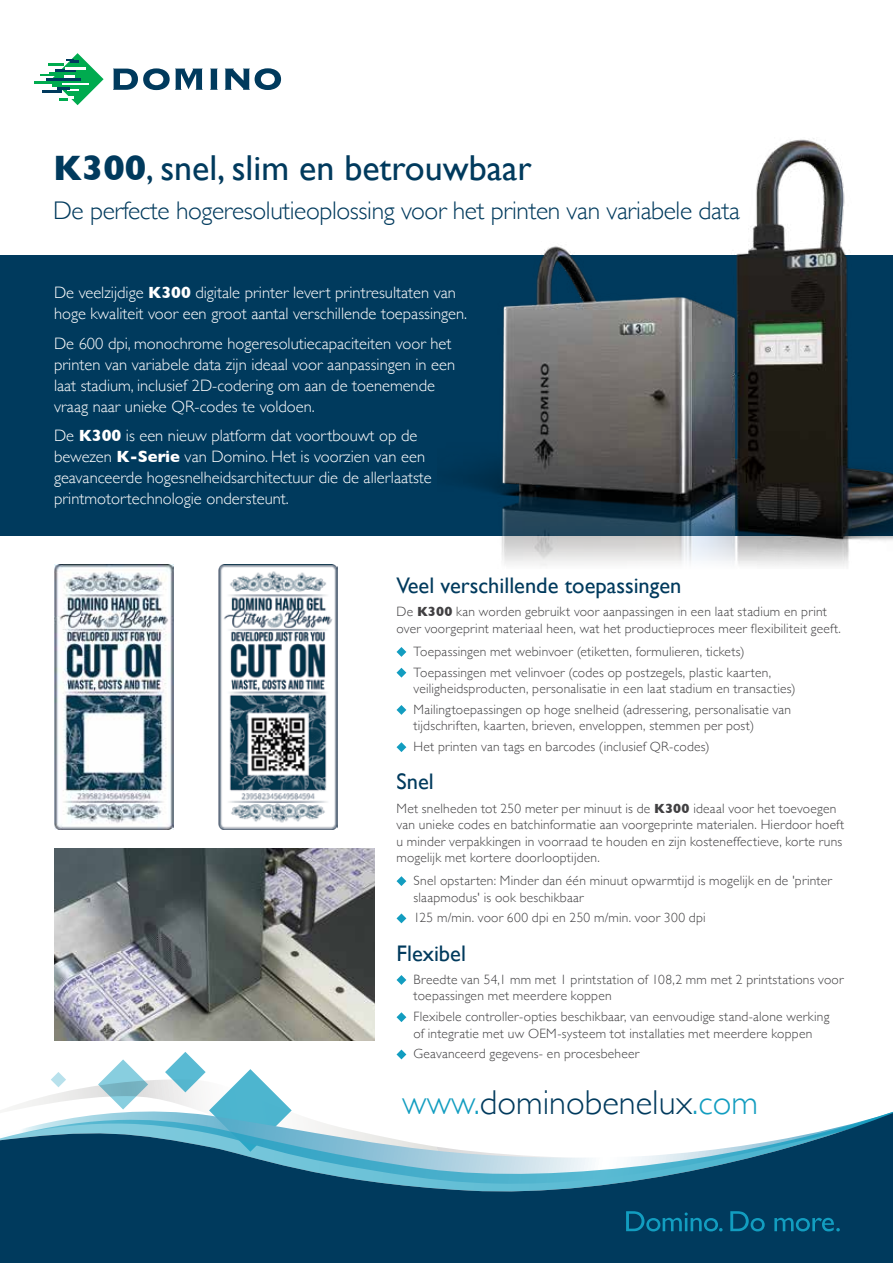
<style>
.page{position:relative;width:893px;height:1263px;background:#fff}
.page>*{position:absolute;margin:0;border:0;box-sizing:border-box;transform-origin:0 0}
.t1{font:36px "Gill Sans";color:#003a5d}
.t2{font:300 34.5px "Gill Sans";color:#003a5d}
.t3{font:300 25.5px "Gill Sans";letter-spacing:-.015em;color:#003a5d}
.t4{font:22.5px "Gill Sans";color:#003a5d}
.t5{font:300 16.5px/21px "Gill Sans";color:#fff}
.t6{font:300 13.5px/16.5px "Gill Sans";letter-spacing:.015em;color:#414042}
.s1{font-weight:700}
.s2{color:#129dc0}
</style>
<div class="page">
<img style="left:54px;top:849px;width:321px;height:191px">
<div style="left:0;top:256px;width:893px;height:280px;background:#003a5d"></div>
<svg style="left:103px;top:1059px;width:40px;height:20px"></svg>
<svg style="left:41px;top:1079px;width:124px;height:19px"></svg>
<svg style="left:51px;top:1072px;width:15px;height:15px"></svg>
<svg style="left:9px;top:1098px;width:156px;height:10px"></svg>
<svg style="left:165px;top:1052px;width:124px;height:56px"></svg>
<svg style="left:0;top:1108px;width:893px;height:155px;fill:#003a5d"></svg>
<svg style="left:210px;top:69px;width:8px;height:21px"></svg>
<svg style="left:225px;top:68px;width:56px;height:22px"></svg>
<svg style="left:113px;top:68px;width:90px;height:22px"></svg>
<hr style="left:34px;top:81px;width:29px;height:2px;background:#00ab4f">
<svg style="left:40px;top:53px;width:64px;height:52px"></svg>
<svg style="left:626px;top:1211px;width:214px;height:20px;background:#045578"></svg>
<svg style="left:396px;top:647px;width:10px;height:10px"></svg>
<svg style="left:396px;top:668px;width:10px;height:10px"></svg>
<svg style="left:396px;top:705px;width:10px;height:10px"></svg>
<svg style="left:396px;top:742px;width:10px;height:10px"></svg>
<svg style="left:396px;top:876px;width:10px;height:10px"></svg>
<svg style="left:396px;top:913px;width:10px;height:10px"></svg>
<svg style="left:396px;top:975px;width:10px;height:10px"></svg>
<svg style="left:396px;top:1012px;width:10px;height:10px"></svg>
<svg style="left:396px;top:1049px;width:10px;height:10px"></svg>
<img style="left:438px;top:138px;width:455px;height:428px">
<img style="left:54px;top:564px;width:119px;height:265px">
<img style="left:218px;top:564px;width:120px;height:265px">
<h1 class="t1" style="left:53px;top:147px;width:480px"><span class="s1">K300</span>, snel, slim en betrouwbaar</h1>
<h3 class="t3" style="left:53px;top:190px;width:688px">De perfecte hogeresolutieoplossing voor het printen van variabele data</h3>
<p class="t5" style="left:54px;top:282px;width:415px">De veelzijdige <span class="s1">K300</span> digitale printer levert printresultaten van hoge kwaliteit voor een groot aantal verschillende toepassingen.</p>
<p class="t5" style="left:54px;top:332px;width:403px">De 600 dpi, monochrome hogeresolutiecapaciteiten voor het printen van variabele data zijn ideaal voor aanpassingen in een laat stadium, inclusief 2D-codering om aan de toenemende vraag naar unieke QR-codes te voldoen.</p>
<p class="t5" style="left:54px;top:425px;width:379px">De <span class="s1">K300</span> is een nieuw platform dat voortbouwt op de bewezen <span class="s1">K-Serie</span> van Domino. Het is voorzien van een geavanceerde hogesnelheidsarchitectuur die de allerlaatste printmotortechnologie ondersteunt.</p>
<h3 class="t4" style="left:396px;top:572px;width:286px">Veel verschillende toepassingen</h3>
<p class="t6" style="left:396px;top:603px;width:446px">De <span class="s1">K300</span> kan worden gebruikt voor aanpassingen in een laat stadium en print over voorgeprint materiaal heen, wat het productieproces meer flexibiliteit geeft.</p>
<p class="t6" style="left:414px;top:640px;width:359px;line-height:20.7px">Toepassingen met webinvoer (etiketten, formulieren, tickets)<br>Toepassingen met velinvoer (codes op postzegels, plastic kaarten,</p>
<p class="t6" style="left:414px;top:678px;width:383px;line-height:20.7px">veiligheidsproducten, personalisatie in een laat stadium en transacties)<br>Mailingtoepassingen op hoge snelheid (adressering, personalisatie van</p>
<p class="t6" style="left:414px;top:715px;width:342px;line-height:20.7px">tijdschriften, kaarten, brieven, enveloppen, stemmen per post)<br>Het printen van tags en barcodes (inclusief QR-codes)</p>
<h3 class="t4" style="left:396px;top:768px;width:39px">Snel</h3>
<p class="t6" style="left:396px;top:799px;width:449px">Met snelheden tot 250 meter per minuut is de <span class="s1">K300</span> ideaal voor het toevoegen van unieke codes en batchinformatie aan voorgeprinte materialen. Hierdoor hoeft u minder verpakkingen in voorraad te houden en zijn kosteneffectieve, korte runs mogelijk met kortere doorlooptijden.</p>
<p class="t6" style="left:414px;top:872px;width:420px">Snel opstarten: Minder dan één minuut opwarmtijd is mogelijk en de 'printer slaapmodus' is ook beschikbaar</p>
<p class="t6" style="left:414px;top:909px;width:294px">125 m/min. voor 600 dpi en 250 m/min. voor 300 dpi</p>
<h3 class="t4" style="left:396px;top:940px;width:71px">Flexibel</h3>
<p class="t6" style="left:414px;top:970px;width:431px">Breedte van 54,1 mm met 1 printstation of 108,2 mm met 2 printstations voor toepassingen met meerdere koppen</p>
<p class="t6" style="left:414px;top:1008px;width:417px">Flexibele controller-opties beschikbaar, van eenvoudige stand-alone werking of integratie met uw OEM-systeem tot installaties met meerdere koppen</p>
<p class="t6" style="left:414px;top:1045px;width:227px">Geavanceerd gegevens- en procesbeheer</p>
<h2 class="t2" style="left:402px;top:1075px;width:357px"><span class="s2">www.</span>dominobenelux<span class="s2">.com</span></h2>
</div>
